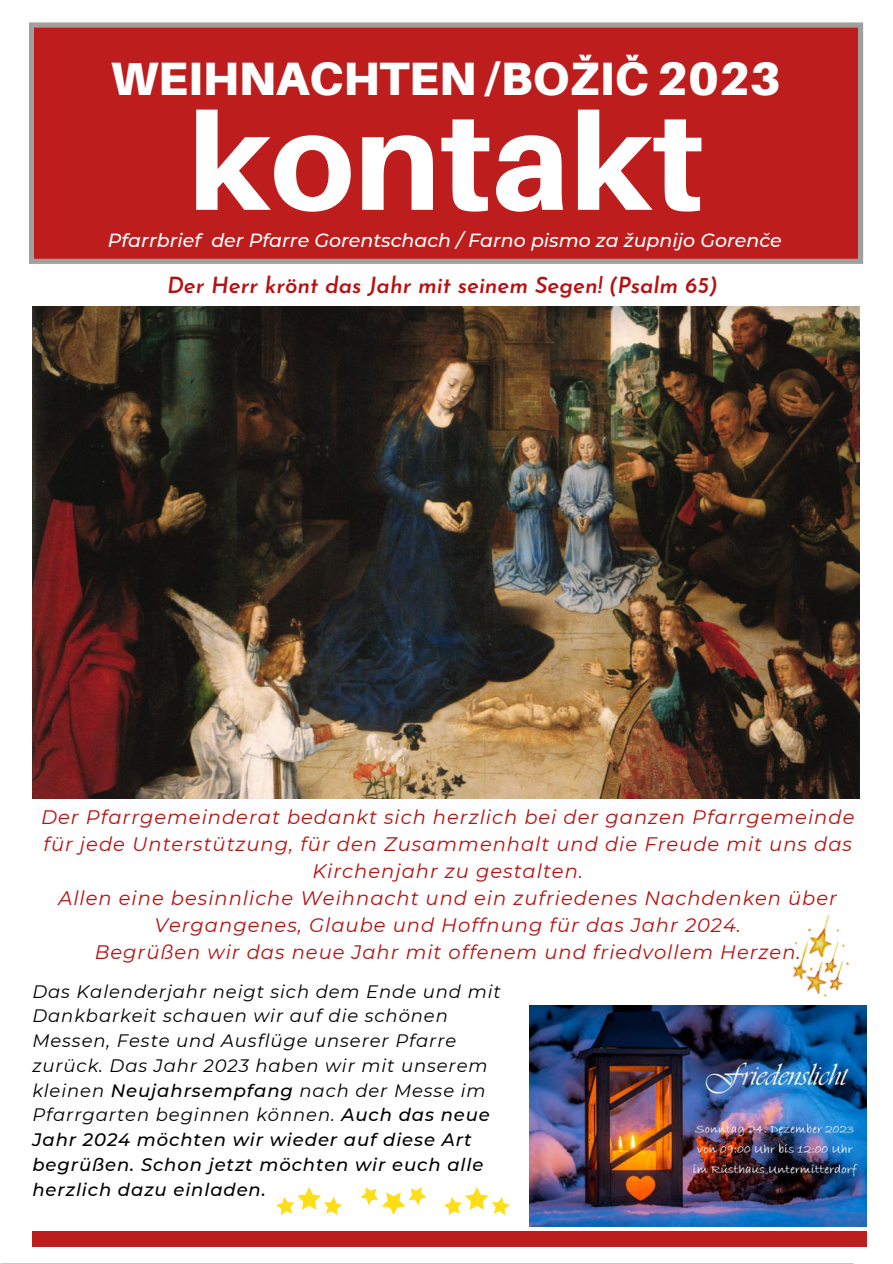
<style>
.page{position:relative;width:893px;height:1264px;background:#fff}
.page>*{position:absolute;margin:0;border:0;box-sizing:border-box;transform-origin:0 0}
.t1{font:800 136.2px "Aileron";color:#fff}
.t2{font:900 46.8px "Aileron";color:#fff}
.t3{font:italic 600 22.2px "Josefin Sans";color:#b81010}
.t4{font:italic 19.5px/27px "Montserrat";letter-spacing:.05em;color:#b81010;text-align:center}
.t5{font:italic 500 18.9px "Montserrat";color:#fff}
.t6{font:italic 18px/24.8px "Montserrat";letter-spacing:.05em;color:#000}
.s1{font-weight:500}
</style>
<div class="page">
<div style="left:29px;top:22px;width:834px;height:242px;background:#bd1d1d"></div>
<img style="left:32px;top:306px;width:827px;height:492px">
<hr style="left:1px;top:1263px;width:852px;height:1px;background:#b877db">
<svg style="left:360px;top:1187px;width:66px;height:27px"></svg>
<svg style="left:444px;top:1187px;width:66px;height:28px"></svg>
<svg style="left:276px;top:1187px;width:66px;height:28px"></svg>
<img style="left:792px;top:914px;width:57px;height:83px">
<div style="left:32px;top:1231px;width:834px;height:15px;background:#bd1d1d"></div>
<img style="left:529px;top:1005px;width:337px;height:221px">
<p class="t2" style="left:110px;top:50px;width:672px">WEIHNACHTEN /BOŽIČ 2023</p>
<p class="t1" style="left:188px;top:78px;width:517px">kontakt</p>
<p class="t5" style="left:108px;top:228px;width:675px">Pfarrbrief der Pfarre Gorentschach / Farno pismo za župnijo Gorenče</p>
<p class="t3" style="left:167px;top:277px;width:552px">Der Herr krönt das Jahr mit seinem Segen! (Psalm 65)</p>
<p class="t4" style="left:41px;top:803px;width:814px">Der Pfarrgemeinderat bedankt sich herzlich bei der ganzen Pfarrgemeinde für jede Unterstützung, für den Zusammenhalt und die Freude mit uns das<br>Kirchenjahr zu gestalten.</p>
<p class="t4" style="left:58px;top:884px;width:780px">Allen eine besinnliche Weihnacht und ein zufriedenes Nachdenken über<br>Vergangenes, Glaube und Hoffnung für das Jahr 2024.</p>
<p class="t4" style="left:95px;top:938px;width:707px">Begrüßen wir das neue Jahr mit offenem und friedvollem Herzen.</p>
<p class="t6" style="left:32px;top:978px;width:470px">Das Kalenderjahr neigt sich dem Ende und mit Dankbarkeit schauen wir auf die schönen Messen, Feste und Ausflüge unserer Pfarre zurück. Das Jahr 2023 haben wir mit unserem kleinen <span class="s1">Neujahrsempfang</span> nach der Messe im Pfarrgarten beginnen können. <span class="s1">Auch das neue Jahr 2024 möchten wir wieder auf diese Art begrüßen. Schon jetzt möchten wir euch alle herzlich dazu einladen.</span></p>
</div>
